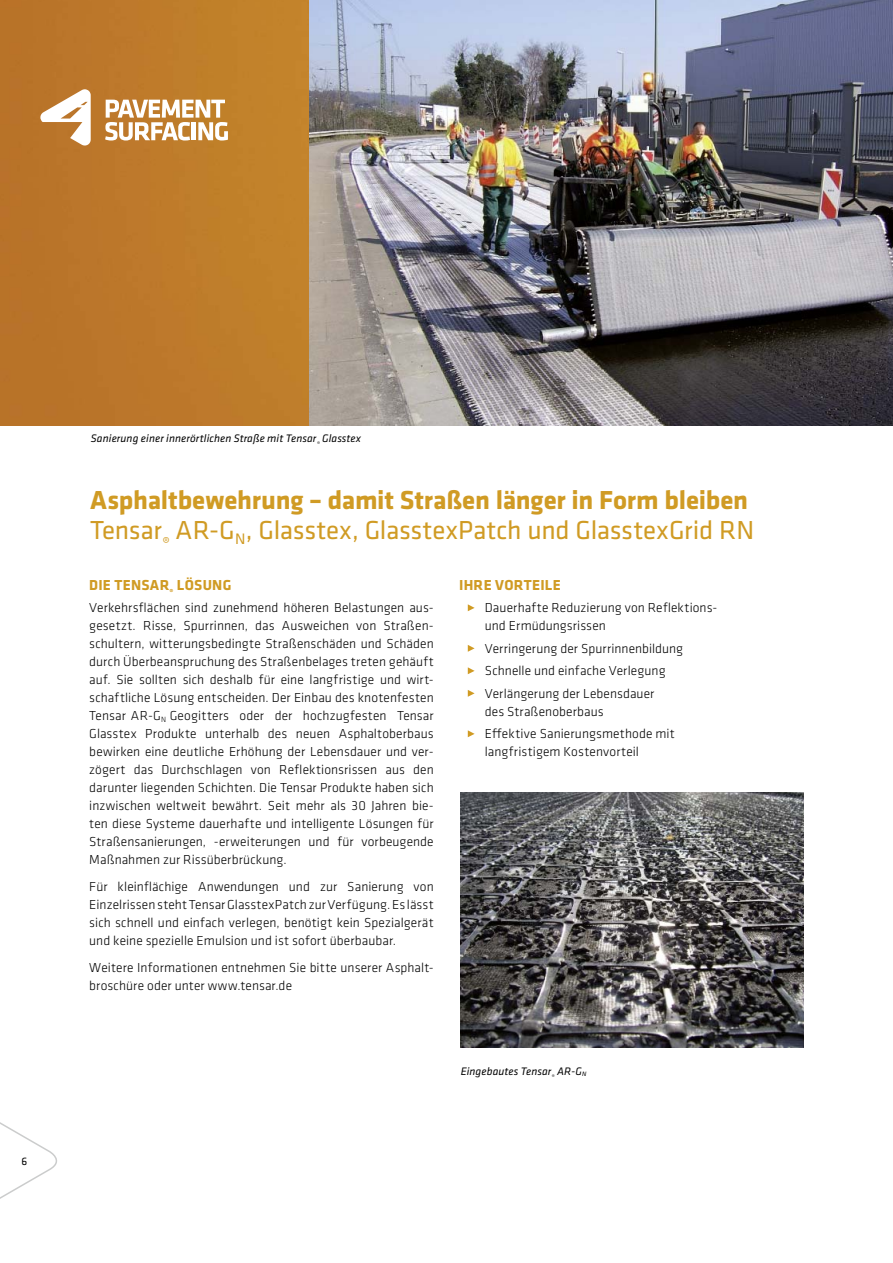
<style>
.page{position:relative;width:893px;height:1263px;background:#fff}
.page>*{position:absolute;margin:0;border:0;box-sizing:border-box;transform-origin:0 0}
.t1{font:27px/30px "Klavika";letter-spacing:-.01em;color:#d09b24}
.t2{font:700 15px "Klavika";letter-spacing:.015em;color:#d09b24}
.t3{font:300 13.5px/18px "Klavika";letter-spacing:.005em;color:#000}
.t4{font:italic 11.25px "Klavika";letter-spacing:.01em;color:#000}
.t5{font:11.25px "Klavika";color:#000}
.s1{font-weight:700}
.s2{font-size:6.6px}
</style>
<div class="page">
<img style="left:0;top:0;width:309px;height:425px">
<img style="left:309px;top:0;width:584px;height:425px">
<svg style="left:468px;top:604px;width:7px;height:7px"></svg>
<svg style="left:468px;top:645px;width:7px;height:7px"></svg>
<svg style="left:468px;top:667px;width:7px;height:7px"></svg>
<svg style="left:468px;top:690px;width:7px;height:7px"></svg>
<svg style="left:468px;top:730px;width:7px;height:7px"></svg>
<img style="left:461px;top:793px;width:343px;height:255px">
<svg style="left:0;top:1122px;width:57px;height:77px"></svg>
<svg style="left:105px;top:100px;width:123px;height:41px"></svg>
<svg style="left:40px;top:89px;width:51px;height:57px"></svg>
<p class="t5" style="left:22px;top:1157px;width:7px">6</p>
<p class="t4" style="left:91px;top:434px;width:272px">Sanierung einer innerörtlichen Straße mit Tensar<sub>®</sub> Glasstex</p>
<h1 class="t1" style="left:90px;top:488px;width:666px"><span class="s1">Asphaltbewehrung – damit Straßen länger in Form bleiben<br></span>Tensar<sub>®</sub> AR-G<sub>N</sub>, Glasstex, GlasstexPatch und GlasstexGrid RN</h1>
<p class="t2" style="left:89px;top:579px;width:144px">DIE TENSAR<sub>®</sub> LÖSUNG</p>
<p class="t3" style="left:89px;top:600px;width:346px;text-align:justify">Verkehrsflächen sind zunehmend höheren Belastungen aus&shy;gesetzt. Risse, Spurrinnen, das Ausweichen von Straßen&shy;schultern, witterungsbedingte Straßenschäden und Schäden durch Überbeanspruchung des Straßenbelages treten gehäuft auf. Sie sollten sich deshalb für eine langfristige und wirt&shy;schaftliche Lösung entscheiden. Der Einbau des knotenfesten Tensar AR-G<sub>N</sub> Geogitters oder der hochzug festen Tensar Glasstex Produkte unterhalb des neuen Asphaltoberbaus bewirken eine deutliche Erhöhung der Lebensdauer und ver&shy;zögert das Durchschlagen von Reflektionsrissen aus den darunter liegenden Schichten. Die Tensar Produkte haben sich inzwischen weltweit bewährt. Seit mehr als 30 Jahren bie&shy;ten diese Systeme dauerhafte und intelligente Lösungen für Straßen sanierungen, -erweiterungen und für vorbeugende Maß nahmen zur Rissüberbrückung.</p>
<p class="t3" style="left:89px;top:879px;width:346px;text-align:justify">Für kleinflächige Anwendungen und zur Sanierung von Einzelrissen steht Tensar GlasstexPatch zur Verfügung. Es lässt sich schnell und einfach verlegen, benötigt kein Spezialgerät und keine spezielle Emulsion und ist sofort überbaubar.</p>
<p class="t3" style="left:89px;top:960px;width:346px">Weitere Informationen entnehmen Sie bitte unserer Asphalt&shy;broschüre oder unter www.tensar.de</p>
<p class="t2" style="left:459px;top:579px;width:103px">IHRE VORTEILE</p>
<p class="t3" style="left:485px;top:600px;width:234px">Dauerhafte Reduzierung von Reflektions&shy;und Ermüdungsrissen</p>
<p class="t3" style="left:485px;top:638px;width:200px;line-height:22.5px">Verringerung der Spurrinnenbildung<br>Schnelle und einfache Verlegung<br>Verlängerung der Lebensdauer</p>
<p class="t3" style="left:485px;top:701px;width:192px;line-height:22.5px">des Straßenoberbaus<br>Effektive Sanierungsmethode mit</p>
<p class="t3" style="left:485px;top:744px;width:156px">langfristigem Kostenvorteil</p>
<p class="t4" style="left:461px;top:1067px;width:127px">Eingebautes Tensar<sub>®</sub> AR-G<span class="s2">N</span></p>
</div>
